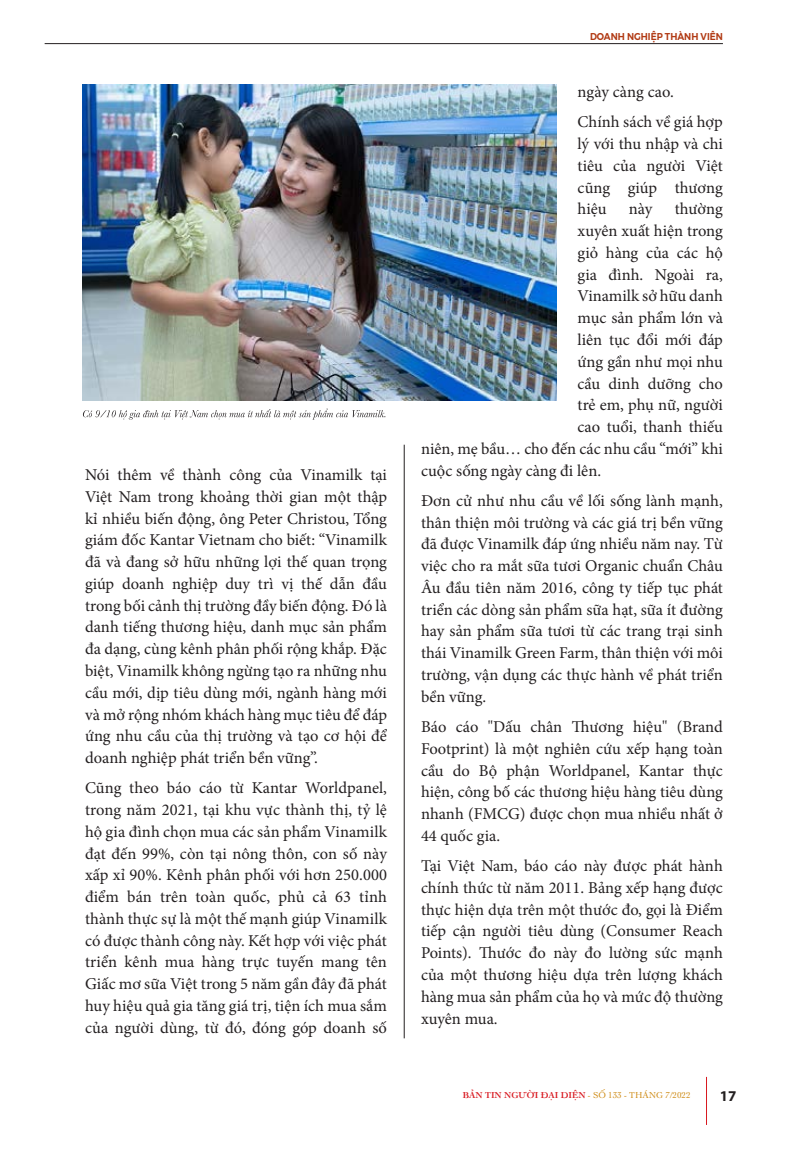
<style>
.page{position:relative;width:808px;height:1149px;background:#fff}
.page>*{position:absolute;margin:0;border:0;box-sizing:border-box;transform-origin:0 0}
.t1{font:16.5px/21.8px "Minion Pro";color:#231f20;text-align:justify}
.t2{font:700 15px "Myriad Pro";color:#231f20}
.t3{font:600 9.9px "Montserrat";color:#b13a14;scale:.91 1}
.t4{font:700 9px "Cochin";color:#d81920}
.s1{font-weight:400;color:#ce8a13}
</style>
<div class="page">
<hr style="left:45px;top:43px;width:678px;height:1px;background:#231f20">
<img style="left:83px;top:85px;width:473px;height:315px">
<svg style="left:83px;top:408px;width:302px;height:11px"></svg>
<hr style="left:404px;top:444px;width:1px;height:593px;background:#231f20">
<hr style="left:706px;top:1076px;width:1px;height:48px;background:#d81920">
<p class="t1" style="left:85px;top:464px;width:303px">Nói thêm về thành công của Vinamilk tại Việt Nam trong khoảng thời gian một thập kỉ nhiều biến động, ông Peter Christou, Tổng giám đốc Kantar Vietnam cho biết: “Vinamilk đã và đang sở hữu những lợi thế quan trọng giúp doanh nghiệp duy trì vị thế dẫn đầu trong bối cảnh thị trường đầy biến động. Đó là danh tiếng thương hiệu, danh mục sản phẩm đa dạng, cùng kênh phân phối rộng khắp. Đặc biệt, Vinamilk không ngừng tạo ra những nhu cầu mới, dịp tiêu dùng mới, ngành hàng mới và mở rộng nhóm khách hàng mục tiêu để đáp ứng nhu cầu của thị trường và tạo cơ hội để doanh nghiệp phát triển bền vững”.</p>
<p class="t1" style="left:85px;top:777px;width:303px">Cũng theo báo cáo từ Kantar Worldpanel, trong năm 2021, tại khu vực thành thị, tỷ lệ hộ gia đình chọn mua các sản phẩm Vinamilk đạt đến 99%, còn tại nông thôn, con số này xấp xỉ 90%. Kênh phân phối với hơn 250.000 điểm bán trên toàn quốc, phủ cả 63 tỉnh thành thực sự là một thế mạnh giúp Vinamilk có được thành công này. Kết hợp với việc phát triển kênh mua hàng trực tuyến mang tên Giấc mơ sữa Việt trong 5 năm gần đây đã phát huy hiệu quả gia tăng giá trị, tiện ích mua sắm của người dùng, từ đó, đóng góp doanh số</p>
<p class="t3" style="left:590px;top:29px;width:147px">DOANH NGHIỆP THÀNH VIÊN</p>
<p class="t1" style="left:577px;top:77px;width:147px;line-height:30.3px">ngày càng cao.<br>Chính sách về giá hợp</p>
<p class="t1" style="left:577px;top:133px;width:147px">lý với thu nhập và chi tiêu của người Việt cũng giúp thương hiệu</p>
<p class="t1" style="left:629px;top:198px;width:25px">này</p>
<p class="t1" style="left:675px;top:198px;width:50px">thường</p>
<p class="t1" style="left:577px;top:220px;width:147px">xuyên xuất hiện trong</p>
<p class="t1" style="left:577px;top:242px;width:147px">giỏ hàng của các hộ</p>
<p class="t1" style="left:577px;top:263px;width:147px">gia đình. Ngoài ra,</p>
<p class="t1" style="left:577px;top:285px;width:147px">Vinamilk sở hữu danh</p>
<p class="t1" style="left:577px;top:307px;width:147px">mục sản phẩm lớn và</p>
<p class="t1" style="left:577px;top:329px;width:147px">liên tục đổi mới đáp</p>
<p class="t1" style="left:577px;top:350px;width:147px">ứng gần như mọi nhu</p>
<p class="t1" style="left:577px;top:372px;width:147px">cầu dinh dưỡng cho</p>
<p class="t1" style="left:577px;top:394px;width:147px">trẻ em, phụ nữ, người</p>
<p class="t1" style="left:577px;top:416px;width:147px">cao tuổi, thanh thiếu</p>
<p class="t1" style="left:421px;top:437px;width:303px">niên, mẹ bầu… cho đến các nhu cầu “mới” khi</p>
<p class="t1" style="left:421px;top:459px;width:182px">cuộc sống ngày càng đi lên.</p>
<p class="t1" style="left:421px;top:489px;width:303px">Đơn cử như nhu cầu về lối sống lành mạnh, thân thiện môi trường và các giá trị bền vững đã được Vinamilk đáp ứng nhiều năm nay. Từ việc cho ra mắt sữa tươi Organic chuẩn Châu Âu đầu tiên năm 2016, công ty tiếp tục phát triển các dòng sản phẩm sữa hạt, sữa ít đường hay sản phẩm sữa tươi từ các trang trại sinh thái Vinamilk Green Farm, thân thiện với môi trường, vận dụng các thực hành về phát triển bền vững.</p>
<p class="t1" style="left:421px;top:715px;width:303px">Báo cáo "Dấu chân Thương hiệu" (Brand Footprint) là một nghiên cứu xếp hạng toàn cầu do Bộ phận Worldpanel, Kantar thực hiện, công bố các thương hiệu hàng tiêu dùng nhanh (FMCG) được chọn mua nhiều nhất ở 44 quốc gia.</p>
<p class="t1" style="left:421px;top:854px;width:303px">Tại Việt Nam, báo cáo này được phát hành chính thức từ năm 2011. Bảng xếp hạng được thực hiện dựa trên một thước đo, gọi là Điểm tiếp cận người tiêu dùng (Consumer Reach Points). Thước đo này đo lường sức mạnh của một thương hiệu dựa trên lượng khách hàng mua sản phẩm của họ và mức độ thường xuyên mua.</p>
<p class="t4" style="left:463px;top:1088px;width:229px">BẢN TIN NGƯỜI ĐẠI DIỆN <span class="s1">- SỐ 133 - THÁNG 7/2022</span></p>
<p class="t2" style="left:720px;top:1085px;width:18px">17</p>
</div>
